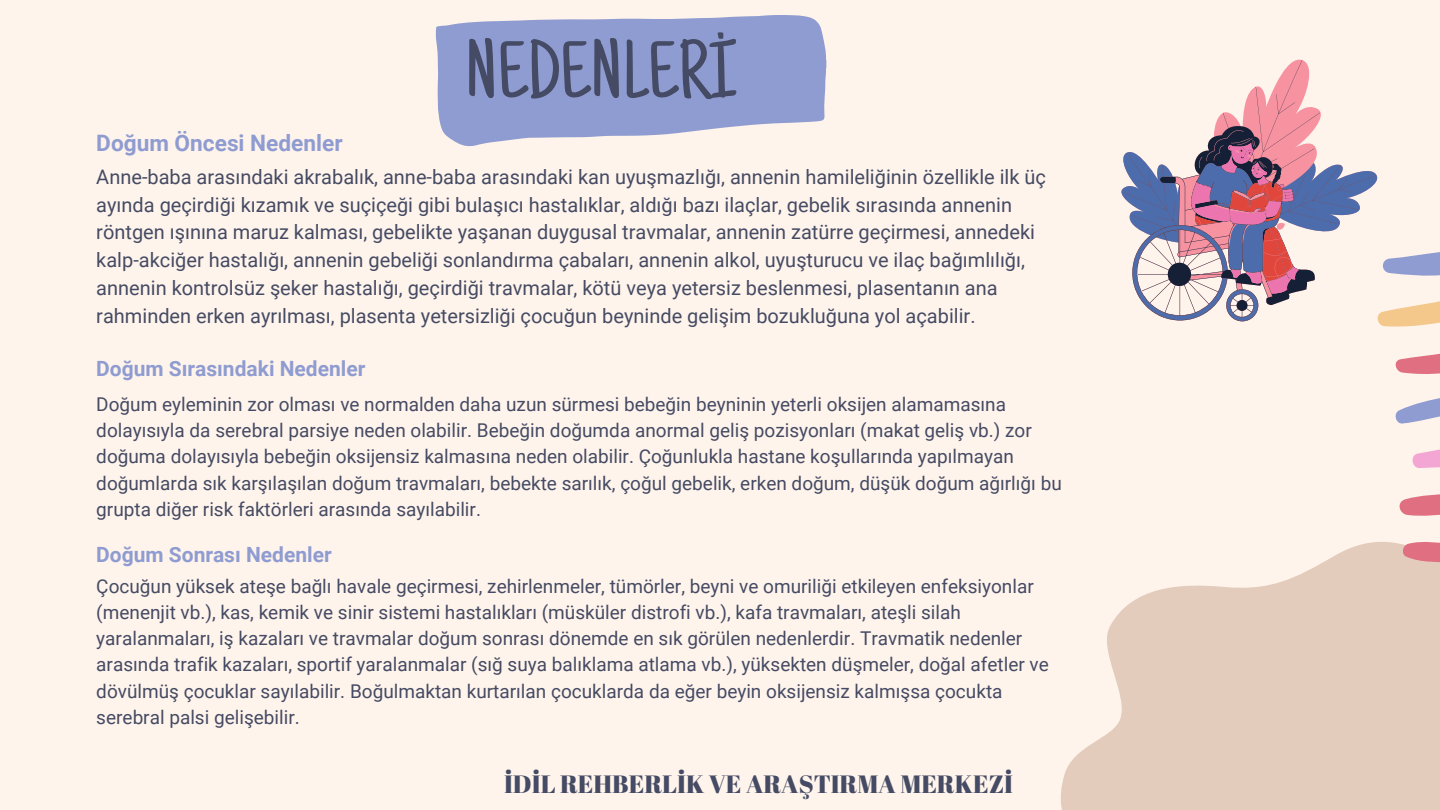
<style>
.page{position:relative;width:1440px;height:810px;background:#fff4eb}
.page>*{position:absolute;margin:0;border:0;box-sizing:border-box;transform-origin:0 0}
.t1{font:83px "Just Another Hand";color:#454b64}
.t2{font:25px "Abril Fatface";color:#454b64}
.t3{font:700 22.7px "Roboto";color:#8f9cd1}
.t4{font:700 21px "Roboto";color:#8f9cd1}
.t5{font:20px/27.8px "Roboto";color:#454b64}
.t6{font:19px/26.2px "Roboto";color:#454b64}
</style>
<div class="page">
<svg style="left:1061px;top:542px;width:379px;height:268px;fill:#e4ccbc"></svg>
<svg style="left:1395px;top:353px;width:45px;height:21px"></svg>
<svg style="left:1395px;top:398px;width:45px;height:26px"></svg>
<svg style="left:1412px;top:449px;width:28px;height:19px"></svg>
<svg style="left:1399px;top:494px;width:41px;height:22px"></svg>
<svg style="left:1401px;top:541px;width:39px;height:25px"></svg>
<svg style="left:436px;top:15px;width:390px;height:131px;background:#9ea8d4"></svg>
<svg style="left:1208px;top:60px;width:113px;height:83px"></svg>
<svg style="left:1121px;top:143px;width:319px;height:184px"></svg>
<p class="t3" style="left:96px;top:130px;width:248px">Doğum Öncesi Nedenler</p>
<p class="t1" style="left:465px;top:39px;width:273px">NEDENLERİ</p>
<p class="t5" style="left:96px;top:163px;width:951px">Anne-baba arasındaki akrabalık, anne-baba arasındaki kan uyuşmazlığı, annenin hamileliğinin özellikle ilk üç ayında geçirdiği kızamık ve suçiçeği gibi bulaşıcı hastalıklar, aldığı bazı ilaçlar, gebelik sırasında annenin röntgen ışınına maruz kalması, gebelikte yaşanan duygusal travmalar, annenin zatürre geçirmesi, annedeki kalp-akciğer hastalığı, annenin gebeliği sonlandırma çabaları, annenin alkol, uyuşturucu ve ilaç bağımlılığı, annenin kontrolsüz şeker hastalığı, geçirdiği travmalar, kötü veya yetersiz beslenmesi, plasentanın ana rahminden erken ayrılması, plasenta yetersizliği çocuğun beyninde gelişim bozukluğuna yol açabilir.</p>
<p class="t4" style="left:96px;top:357px;width:271px">Doğum Sırasındaki Nedenler</p>
<p class="t6" style="left:96px;top:391px;width:967px">Doğum eyleminin zor olması ve normalden daha uzun sürmesi bebeğin beyninin yeterli oksijen alamamasına dolayısıyla da serebral parsiye neden olabilir. Bebeğin doğumda anormal geliş pozisyonları (makat geliş vb.) zor doğuma dolayısıyla bebeğin oksijensiz kalmasına neden olabilir. Çoğunlukla hastane koşullarında yapılmayan doğumlarda sık karşılaşılan doğum travmaları, bebekte sarılık, çoğul gebelik, erken doğum, düşük doğum ağırlığı bu grupta diğer risk faktörleri arasında sayılabilir.</p>
<p class="t4" style="left:96px;top:542px;width:237px">Doğum Sonrası Nedenler</p>
<p class="t6" style="left:96px;top:573px;width:954px">Çocuğun yüksek ateşe bağlı havale geçirmesi, zehirlenmeler, tümörler, beyni ve omuriliği etkileyen enfeksiyonlar (menenjit vb.), kas, kemik ve sinir sistemi hastalıkları (müsküler distrofi vb.), kafa travmaları, ateşli silah yaralanmaları, iş kazaları ve travmalar doğum sonrası dönemde en sık görülen nedenlerdir. Travmatik nedenler arasında trafik kazaları, sportif yaralanmalar (sığ suya balıklama atlama vb.), yüksekten düşmeler, doğal afetler ve dövülmüş çocuklar sayılabilir. Boğulmaktan kurtarılan çocuklarda da eğer beyin oksijensiz kalmışsa çocukta serebral palsi gelişebilir.</p>
<p class="t2" style="left:504px;top:767px;width:510px">İDİL REHBERLİK VE ARAŞTIRMA MERKEZİ</p>
</div>
